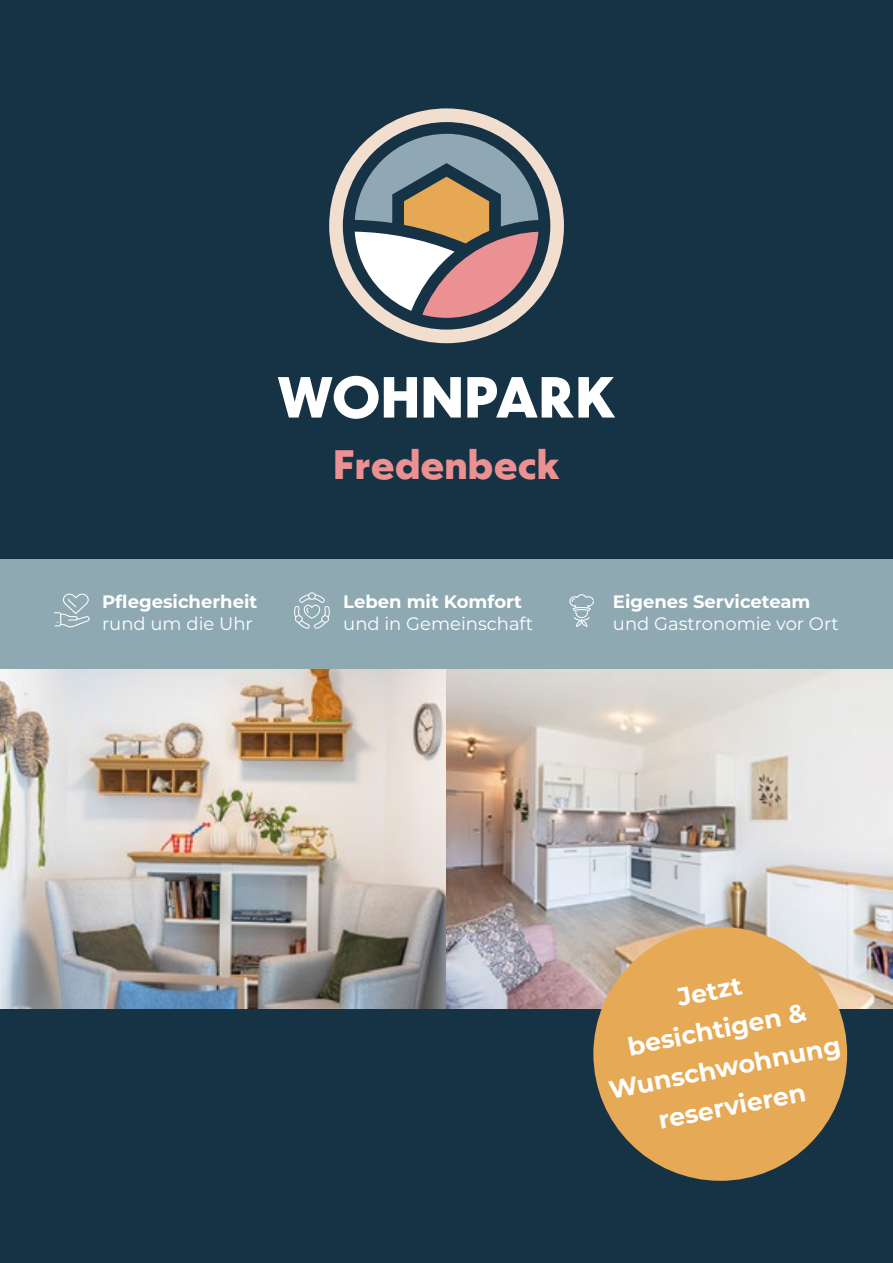
<style>
.page{position:relative;width:893px;height:1263px;background:#163245}
.page>*{position:absolute;margin:0;border:0;box-sizing:border-box;transform-origin:0 0}
.t1{font:800 54.15px "Dunbar Text";color:#fff}
.t2{font:800 38.55px "Dunbar Text";color:#eb9191}
.t3{font:700 25.2px/39px "Montserrat";color:#fff;text-align:center}
.t4{font:700 18px "Montserrat";color:#fff}
.t5{font:18px "Montserrat";color:#fff}
</style>
<div class="page">
<svg style="left:329px;top:108px;width:235px;height:235px"></svg>
<img style="left:0;top:669px;width:893px;height:339px">
<div style="left:593px;top:927px;width:254px;height:254px;background:#e6a955;border-radius:50%"></div>
<div style="left:0;top:559px;width:893px;height:110px;background:#8ea9b2"></div>
<svg style="left:54px;top:594px;width:36px;height:33px"></svg>
<svg style="left:294px;top:592px;width:36px;height:37px"></svg>
<svg style="left:569px;top:594px;width:25px;height:33px"></svg>
<h1 class="t1" style="left:277px;top:357px;width:340px">WOHNPARK</h1>
<h2 class="t2" style="left:333px;top:436px;width:229px">Fredenbeck</h2>
<p class="t4" style="left:102px;top:589px;width:157px">Pflegesicherheit</p>
<p class="t5" style="left:102px;top:611px;width:152px">rund um die Uhr</p>
<p class="t4" style="left:343px;top:589px;width:180px">Leben mit Komfort</p>
<p class="t5" style="left:343px;top:611px;width:191px">und in Gemeinschaft</p>
<p class="t4" style="left:613px;top:589px;width:199px">Eigenes Serviceteam</p>
<p class="t5" style="left:613px;top:611px;width:227px">und Gastronomie vor Ort</p>
<h3 class="t3" style="left:590px;top:993px;width:237px;rotate:-11deg">Jetzt<br>besichtigen &amp;<br>Wunschwohnung reservieren</h3>
</div>
